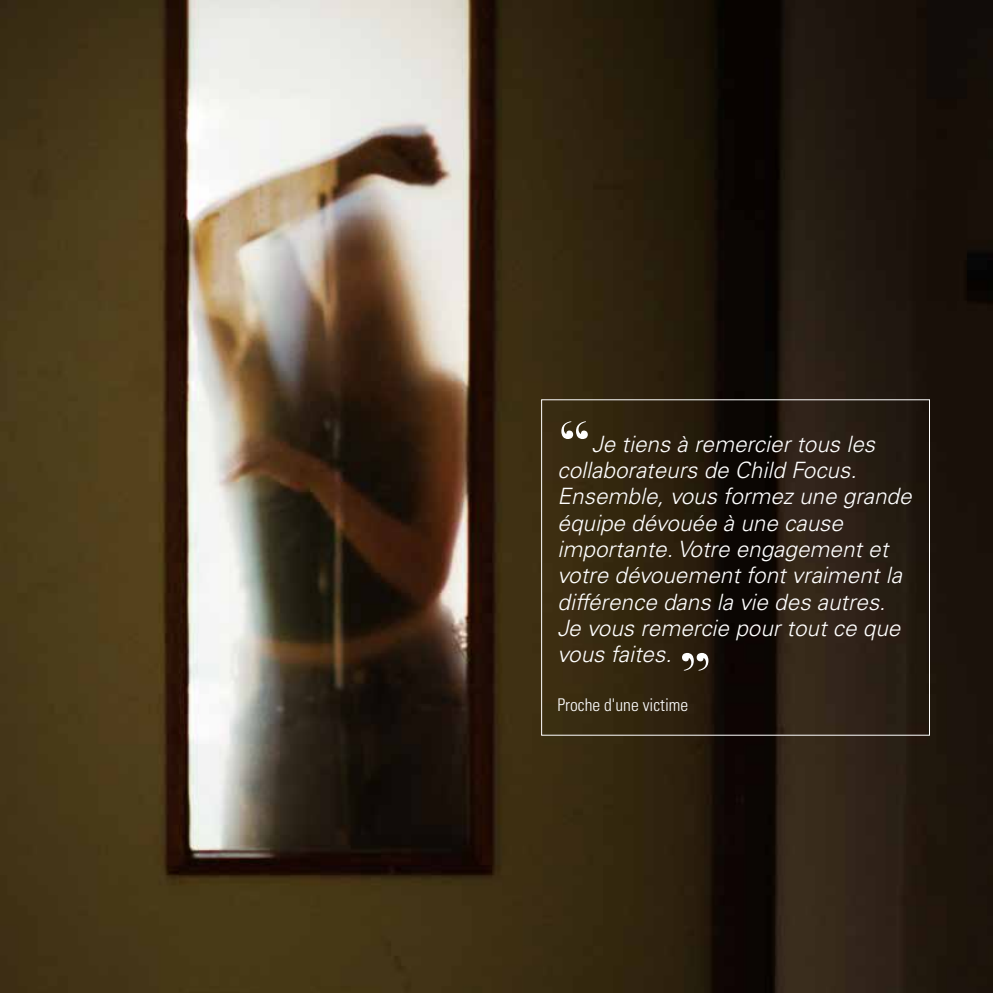
<style>
.page{position:relative;width:993px;height:993px;background:#fff}
.page>*{position:absolute;margin:0;border:0;box-sizing:border-box;transform-origin:0 0}
.t1{font:700 61.25px "Bodoni Svty Two ITCTT";color:#fff}
.t2{font:italic 300 22.4px/26.2px "Univers LT Std";color:#fff}
.t3{font:300 condensed 17.5px "Univers LT Std";color:#fff}
</style>
<div class="page">
<img style="left:0;top:0;width:992px;height:992px">
<h1 class="t1" style="left:557px;top:392px;width:36px">“</h1>
<p class="t2" style="left:557px;top:431px;width:355px;text-indent:34px">Je tiens à remercier tous les collaborateurs de Child Focus.<br>Ensemble, vous formez une grande équipe dévouée à une cause importante. Votre engagement et votre dévouement font vraiment la différence dans la vie des autres.<br>Je vous remercie pour tout ce que vous faites.</p>
<p class="t3" style="left:557px;top:694px;width:132px">Proche d'une victime</p>
<h1 class="t1" style="left:677px;top:623px;width:36px">”</h1>
</div>
